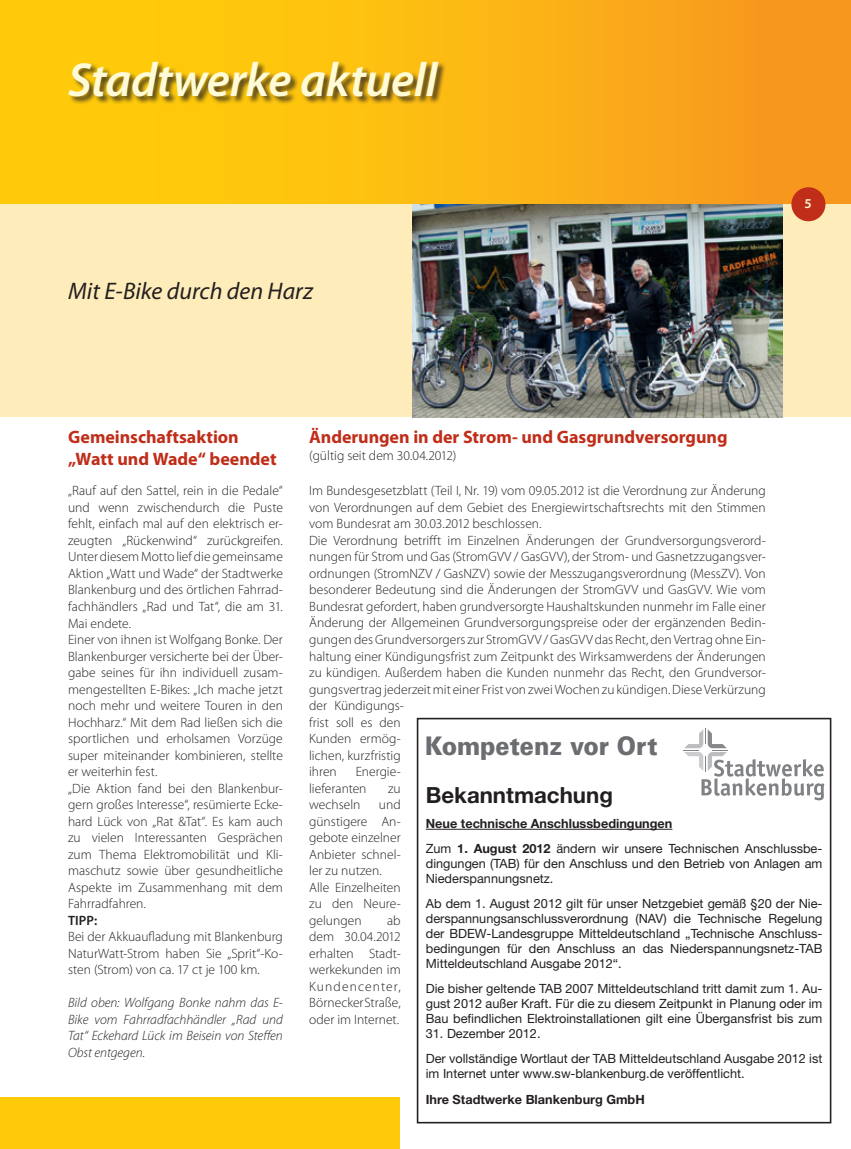
<style>
.page{position:relative;width:851px;height:1149px;background:#fff}
.page>*{position:absolute;margin:0;border:0;box-sizing:border-box;transform-origin:0 0}
.t1{font:italic 600 48px "Myriad Pro";letter-spacing:-.01em;color:#fffbd6}
.t2{font:900 25.65px "Univers";color:#6c6d70;scale:.9 1}
.t3{font:italic 24px "Myriad Pro";color:#231f20}
.t4{font:700 22.2px "Helvetica Neue";color:#231f20}
.t5{font:700 18px/21.6px "Myriad Pro";letter-spacing:-.005em;color:#c02d19}
.t6{font:300 13.5px/16.5px "Myriad Pro";color:#231f20}
.t7{font:italic 300 13.5px/16.5px "Myriad Pro";letter-spacing:-.005em;color:#231f20;text-align:justify}
.t8{font:600 13.5px "Myriad Pro";color:#231f20}
.t9{font:600 13.5px "Myriad Pro";color:#fffbd6}
.t10{font:12.75px/15px "Helvetica Neue";color:#231f20}
.t11{font:700 12.75px/25.2px "Helvetica Neue";color:#231f20}
.s1{font-weight:400}
</style>
<div class="page">
<div style="left:0;top:0;width:850px;height:213px;background:linear-gradient(to right,#ffd507,#f7991f)"></div>
<div style="left:0;top:204px;width:850px;height:213px;background:#feedbb"></div>
<div style="left:68px;top:61px;width:378px;height:44px;background:#231f20;opacity:.75"></div>
<div style="left:791px;top:187px;width:34px;height:34px;background:#c02d19;border-radius:50%"></div>
<div style="left:0;top:1097px;width:400px;height:51px;background:#feca0a"></div>
<img style="left:412px;top:204px;width:370px;height:213px">
<div style="left:416px;top:717px;width:415px;height:406px;border:2px solid #231f20"></div>
<svg style="left:683px;top:728px;width:141px;height:72px"></svg>
<hr style="left:425px;top:828px;width:247px;height:1px;background:#231f20">
<h1 class="t1" style="left:68px;top:49px;width:371px">Stadtwerke aktuell</h1>
<h3 class="t3" style="left:68px;top:276px;width:246px">Mit E-Bike durch den Harz</h3>
<p class="t9" style="left:804px;top:194px;width:9px">5</p>
<h3 class="t5" style="left:68px;top:425px;width:210px">Gemeinschaftsaktion „Watt und Wade“ beendet</h3>
<p class="t6" style="left:68px;top:482px;width:216px">„Rauf auf den Sattel, rein in die Pedale“ und wenn zwischendurch die Puste fehlt, einfach mal auf den elektrisch er&shy;zeugten „Rückenwind“ zurückgreifen.<br>Unter diesem Motto lief die gemeinsame Aktion „Watt und Wade“ der Stadtwerke Blankenburg und des örtlichen Fahrrad&shy;fachhändlers „Rad und Tat“, die am 31.<br>Mai endete.<br>Einer von ihnen ist Wolfgang Bonke. Der Blankenburger versicherte bei der Über&shy;gabe seines für ihn individuell zusam&shy;mengestellten E-Bikes: „Ich mache jetzt noch mehr und weitere Touren in den Hochharz.“ Mit dem Rad ließen sich die sportlichen und erholsamen Vorzüge super miteinander kombinieren, stellte er weiterhin fest.<br>„Die Aktion fand bei den Blankenbur&shy;gern großes Interesse“, resümierte Ecke&shy;hard Lück von „Rat &amp;Tat“. Es kam auch zu vielen Interessanten Gesprächen zum Thema Elektromobilität und Kli&shy;maschutz sowie über gesundheitliche Aspekte im Zusammenhang mit dem Fahrradfahren.</p>
<p class="t8" style="left:68px;top:911px;width:31px">TIPP:</p>
<p class="t6" style="left:68px;top:928px;width:216px;text-align:justify">Bei der Akkuaufladung mit Blankenburg NaturWatt-Strom haben Sie „Sprit“-Ko&shy;sten (Strom) von ca. 17 ct je 100 km.</p>
<p class="t7" style="left:68px;top:994px;width:216px">Bild oben: Wolfgang Bonke nahm das E-Bike vom Fahrradfachhändler „Rad und Tat“ Eckehard Lück im Beisein von Steffen Obst entgegen.</p>
<h3 class="t5" style="left:309px;top:425px;width:420px">Änderungen in der Strom- und Gasgrundversorgung</h3>
<p class="t6" style="left:309px;top:447px;width:149px">(gültig seit dem 30.04.2012)</p>
<p class="t6" style="left:309px;top:482px;width:458px">Im Bundesgesetzblatt (Teil I, Nr. 19) vom 09.05.2012 ist die Verordnung zur Änderung von Verordnungen auf dem Gebiet des Energiewirtschaftsrechts mit den Stimmen vom Bundesrat am 30.03.2012 beschlossen.<br>Die Verordnung betrifft im Einzelnen Änderungen der Grundversorgungsverord&shy;nungen für Strom und Gas (StromGVV / GasGVV), der Strom- und Gasnetzzugangsver&shy;ordnungen (StromNZV / GasNZV) sowie der Messzugangsverordnung (MessZV). Von besonderer Bedeutung sind die Änderungen der StromGVV und GasGVV. Wie vom Bundesrat gefordert, haben grundversorgte Haushaltskunden nunmehr im Falle einer Änderung der Allgemeinen Grundversorgungspreise oder der ergänzenden Bedin&shy;gungen des Grundversorgers zur StromGVV / GasGVV das Recht, den Vertrag ohne Ein&shy;haltung einer Kündigungsfrist zum Zeitpunkt des Wirksamwerdens der Änderungen zu kündigen. Außerdem haben die Kunden nunmehr das Recht, den Grundversor&shy;gungsvertrag jederzeit mit einer Frist von zwei Wochen zu kündigen. Diese Verkürzung der Kündigungs-<br>frist soll es den<br>Kunden ermög-<br>lichen, kurzfristig<br>ihren</p>
<h2 class="t2" style="left:424px;top:730px;width:260px">Kompetenz vor Ort</h2>
<h3 class="t4" style="left:425px;top:781px;width:189px">Bekanntmachung</h3>
<p class="t11" style="left:425px;top:810px;width:398px">Neue technische Anschlussbedingungen<br><span class="s1">Zum</span> 1. August 2012 <span class="s1">ändern wir unsere Technischen Anschlussbe-</span></p>
<p class="t10" style="left:426px;top:855px;width:398px">dingungen (TAB) für den Anschluss und den Betrieb von Anlagen am<br>Niederspannungsnetz.</p>
<p class="t10" style="left:426px;top:895px;width:398px;text-align:justify">Ab dem 1. August 2012 gilt für unser Netzgebiet gemäß §20 der Nie&shy;derspannungsanschlussverordnung (NAV) die Technische Regelung der BDEW-Landesgruppe Mitteldeutschland „Technische Anschluss&shy;bedingungen für den Anschluss an das Niederspannungsnetz-TAB Mitteldeutschland Ausgabe 2012“.</p>
<p class="t10" style="left:426px;top:980px;width:398px;text-align:justify">Die bisher geltende TAB 2007 Mitteldeutschland tritt damit zum 1. Au&shy;gust 2012 außer Kraft. Für die zu diesem Zeitpunkt in Planung oder im Bau befindlichen Elektroinstallationen gilt eine Übergansfrist bis zum</p>
<p class="t10" style="left:426px;top:1020px;width:398px;line-height:25.2px">31. Dezember 2012.<br>Der vollständige Wortlaut der TAB Mitteldeutschland Ausgabe 2012 ist</p>
<p class="t10" style="left:426px;top:1065px;width:320px">im Internet unter www.sw-blankenburg.de veröffentlicht.</p>
<p class="t11" style="left:426px;top:1085px;width:220px">Ihre Stadtwerke Blankenburg GmbH</p>
<p class="t6" style="left:309px;top:763px;width:93px;text-indent:46px">Energie&shy;lieferanten</p>
<p class="t6" style="left:388px;top:779px;width:14px">zu</p>
<p class="t6" style="left:309px;top:796px;width:93px;text-indent:70px">und günstigere An&shy;gebote einzelner<br>Anbieter schnel&shy;ler zu nutzen.<br>Alle Einzelheiten zu den Neure&shy;gelungen</p>
<p class="t6" style="left:309px;top:796px;width:53px">wechseln</p>
<p class="t6" style="left:309px;top:911px;width:93px;text-align:justify;text-indent:78px">ab dem 30.04.2012 erhalten Stadt&shy;werkekunden im Kundencenter, Börnecker Straße, oder im Internet.</p>
</div>
